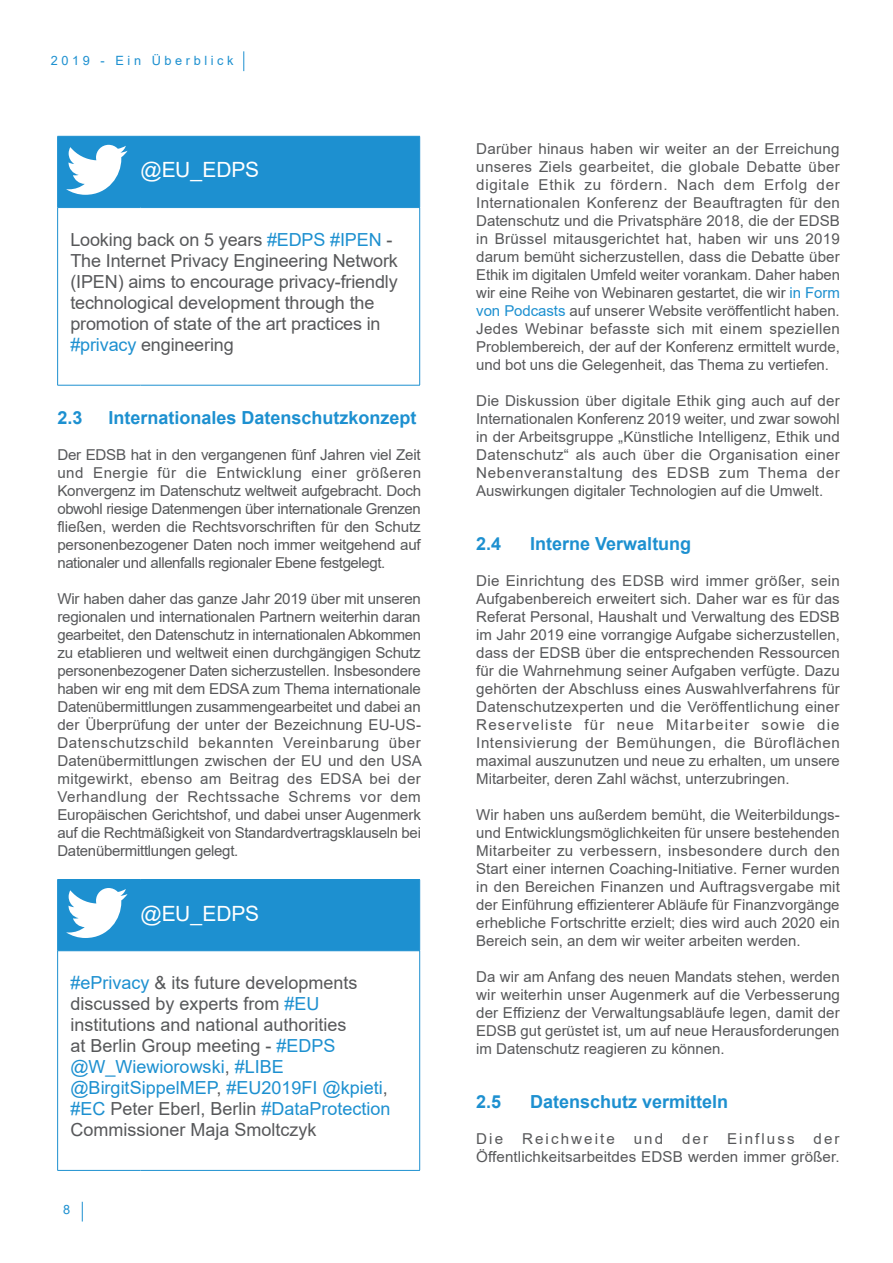
<style>
.page{position:relative;width:893px;height:1263px;background:#fff}
.page>*{position:absolute;margin:0;border:0;box-sizing:border-box;transform-origin:0 0}
.box_tweet_title{font:21px "Arial";letter-spacing:-.015em;color:#fff}
.box_tweet_body{font:18px/21px "Arial";color:#57585a}
.title_2{font:700 18px "Arial";color:#1d90d0}
.body{font:15px/18px "Arial";color:#57585a;text-align:justify}
.body-2{font:15px "Arial";letter-spacing:.14em;color:#57585a}
.t1{font:12.75px "Arial";letter-spacing:.28em;color:#1d90d0}
.s1{color:#1d90d0}
</style>
<div class="page">
<svg style="left:82px;top:1202px;width:1px;height:19px"></svg>
<svg style="left:244px;top:51px;width:1px;height:20px"></svg>
<hr style="left:57px;top:136px;width:83px;height:1px;background:#1d90d0">
<hr style="left:57px;top:137px;width:1px;height:70px;background:#1d90d0">
<hr style="left:57px;top:207px;width:83px;height:1px;background:#1d90d0">
<hr style="left:57px;top:208px;width:1px;height:177px;background:#1d90d0">
<hr style="left:419px;top:208px;width:1px;height:177px;background:#1d90d0">
<hr style="left:57px;top:385px;width:83px;height:1px;background:#1d90d0">
<hr style="left:140px;top:385px;width:280px;height:1px;background:#1d90d0">
<svg style="left:58px;top:136px;width:362px;height:72px;background:#2d97d3"></svg>
<hr style="left:57px;top:879px;width:83px;height:1px;background:#1d90d0">
<hr style="left:57px;top:880px;width:1px;height:70px;background:#1d90d0">
<hr style="left:57px;top:950px;width:83px;height:1px;background:#1d90d0">
<hr style="left:57px;top:951px;width:1px;height:219px;background:#1d90d0">
<hr style="left:419px;top:951px;width:1px;height:219px;background:#1d90d0">
<hr style="left:57px;top:1170px;width:83px;height:1px;background:#1d90d0">
<hr style="left:140px;top:1170px;width:280px;height:1px;background:#1d90d0">
<svg style="left:58px;top:879px;width:362px;height:72px;background:#2d97d3"></svg>
<p class="t1" style="left:51px;top:51px;width:184px">2019 - Ein Überblick</p>
<p class="box_tweet_title" style="left:141px;top:156px;width:120px">@EU_EDPS</p>
<p class="box_tweet_body" style="left:70px;top:229px;width:329px">Looking back on 5 years <span class="s1">#EDPS #IPEN</span> - The Internet Privacy Engineering Network (IPEN) aims to encourage privacy-friendly technological development through the promotion of state of the art practices in <span class="s1">#privacy</span> engineering</p>
<p class="title_2" style="left:57px;top:405px;width:27px">2.3</p>
<p class="title_2" style="left:108px;top:405px;width:310px">Internationales Datenschutzkonzept</p>
<p class="body" style="left:57px;top:445px;width:365px">Der EDSB hat in den vergangenen fünf Jahren viel Zeit und Energie für die Entwicklung einer größeren Konvergenz im Datenschutz weltweit aufgebracht. Doch obwohl riesige Datenmengen über internationale Grenzen fließen, werden die Rechtsvorschriften für den Schutz personenbezogener Daten noch immer weitgehend auf nationaler und allenfalls regionaler Ebene festgelegt.</p>
<p class="body" style="left:57px;top:589px;width:366px">Wir haben daher das ganze Jahr 2019 über mit unseren regionalen und internationalen Partnern weiterhin daran gearbeitet, den Datenschutz in internationalen Abkommen zu etablieren und weltweit einen durchgängigen Schutz personenbezogener Daten sicherzustellen. Insbesondere haben wir eng mit dem EDSA zum Thema internationale Datenübermittlungen zusammengearbeitet und dabei an der Überprüfung der unter der Bezeichnung EU-US-Datenschutzschild bekannten Vereinbarung über Datenübermittlungen zwischen der EU und den USA mitgewirkt, ebenso am Beitrag des EDSA bei der Verhandlung der Rechtssache Schrems vor dem Europäischen Gerichtshof, und dabei unser Augenmerk auf die Rechtmäßigkeit von Standardvertragsklauseln bei Datenübermittlungen gelegt.</p>
<p class="box_tweet_title" style="left:141px;top:899px;width:120px">@EU_EDPS</p>
<p class="box_tweet_body" style="left:70px;top:972px;width:322px"><span class="s1">#ePrivacy</span> &amp; its future developments discussed by experts from <span class="s1">#EU </span>institutions and national authorities<br>at Berlin Group meeting - <span class="s1">#EDPS @W_Wiewiorowski</span>, <span class="s1">#LIBE @BirgitSippelMEP</span>, <span class="s1">#EU2019FI @kpieti</span>, <span class="s1">#EC</span> Peter Eberl, Berlin <span class="s1">#DataProtection </span>Commissioner Maja Smoltczyk</p>
<p class="t1" style="left:63px;top:1201px;width:9px">8</p>
<p class="body" style="left:476px;top:139px;width:365px">Darüber hinaus haben wir weiter an der Erreichung unseres Ziels gearbeitet, die globale Debatte über digitale Ethik zu fördern. Nach dem Erfolg der Internationalen Konferenz der Beauftragten für den Datenschutz und die Privatsphäre 2018, die der EDSB in Brüssel mitausgerichtet hat, haben wir uns 2019 darum bemüht sicherzustellen, dass die Debatte über Ethik im digitalen Umfeld weiter vorankam. Daher haben wir eine Reihe von Webinaren gestartet, die wir <span class="s1">in Form von Podcasts</span> auf unserer Website veröffentlicht haben.<br>Jedes Webinar befasste sich mit einem speziellen Problembereich, der auf der Konferenz ermittelt wurde, und bot uns die Gelegenheit, das Thema zu vertiefen.</p>
<p class="body" style="left:476px;top:391px;width:365px">Die Diskussion über digitale Ethik ging auch auf der Internationalen Konferenz 2019 weiter, und zwar sowohl in der Arbeitsgruppe „Künstliche Intelligenz, Ethik und Datenschutz“ als auch über die Organisation einer Nebenveranstaltung des EDSB zum Thema der Auswirkungen digitaler Technologien auf die Umwelt.</p>
<p class="title_2" style="left:476px;top:531px;width:27px">2.4</p>
<p class="title_2" style="left:530px;top:531px;width:163px">Interne Verwaltung</p>
<p class="body" style="left:476px;top:571px;width:365px">Die Einrichtung des EDSB wird immer größer, sein Aufgabenbereich erweitert sich. Daher war es für das Referat Personal, Haushalt und Verwaltung des EDSB im Jahr 2019 eine vorrangige Aufgabe sicherzustellen, dass der EDSB über die entsprechenden Ressourcen für die Wahrnehmung seiner Aufgaben verfügte. Dazu gehörten der Abschluss eines Auswahlverfahrens für Datenschutzexperten und die Veröffentlichung einer Reserveliste für neue Mitarbeiter sowie die Intensivierung der Bemühungen, die Büroflächen maximal auszunutzen und neue zu erhalten, um unsere Mitarbeiter, deren Zahl wächst, unterzubringen.</p>
<p class="body" style="left:476px;top:805px;width:365px">Wir haben uns außerdem bemüht, die Weiterbildungs&shy;und Entwicklungsmöglichkeiten für unsere bestehenden Mitarbeiter zu verbessern, insbesondere durch den Start einer internen Coaching-Initiative. Ferner wurden in den Bereichen Finanzen und Auftragsvergabe mit der Einführung effizienterer Abläufe für Finanzvorgänge erhebliche Fortschritte erzielt; dies wird auch 2020 ein Bereich sein, an dem wir weiter arbeiten werden.</p>
<p class="body" style="left:476px;top:967px;width:365px">Da wir am Anfang des neuen Mandats stehen, werden wir weiterhin unser Augenmerk auf die Verbesserung der Effizienz der Verwaltungsabläufe legen, damit der EDSB gut gerüstet ist, um auf neue Herausforderungen im Datenschutz reagieren zu können.</p>
<p class="title_2" style="left:476px;top:1089px;width:27px">2.5</p>
<p class="title_2" style="left:530px;top:1089px;width:200px">Datenschutz vermitteln</p>
<p class="body" style="left:476px;top:1129px;width:28px">Die</p>
<p class="body-2" style="left:522px;top:1128px;width:94px">Reichweite</p>
<p class="body" style="left:634px;top:1129px;width:31px">und</p>
<p class="body" style="left:682px;top:1129px;width:28px">der</p>
<p class="body-2" style="left:727px;top:1128px;width:69px">Einfluss</p>
<p class="body" style="left:476px;top:1129px;width:365px;text-align:right">der<br>Öffentlichkeitsarbeitdes EDSB werden immer größer.</p>
</div>
